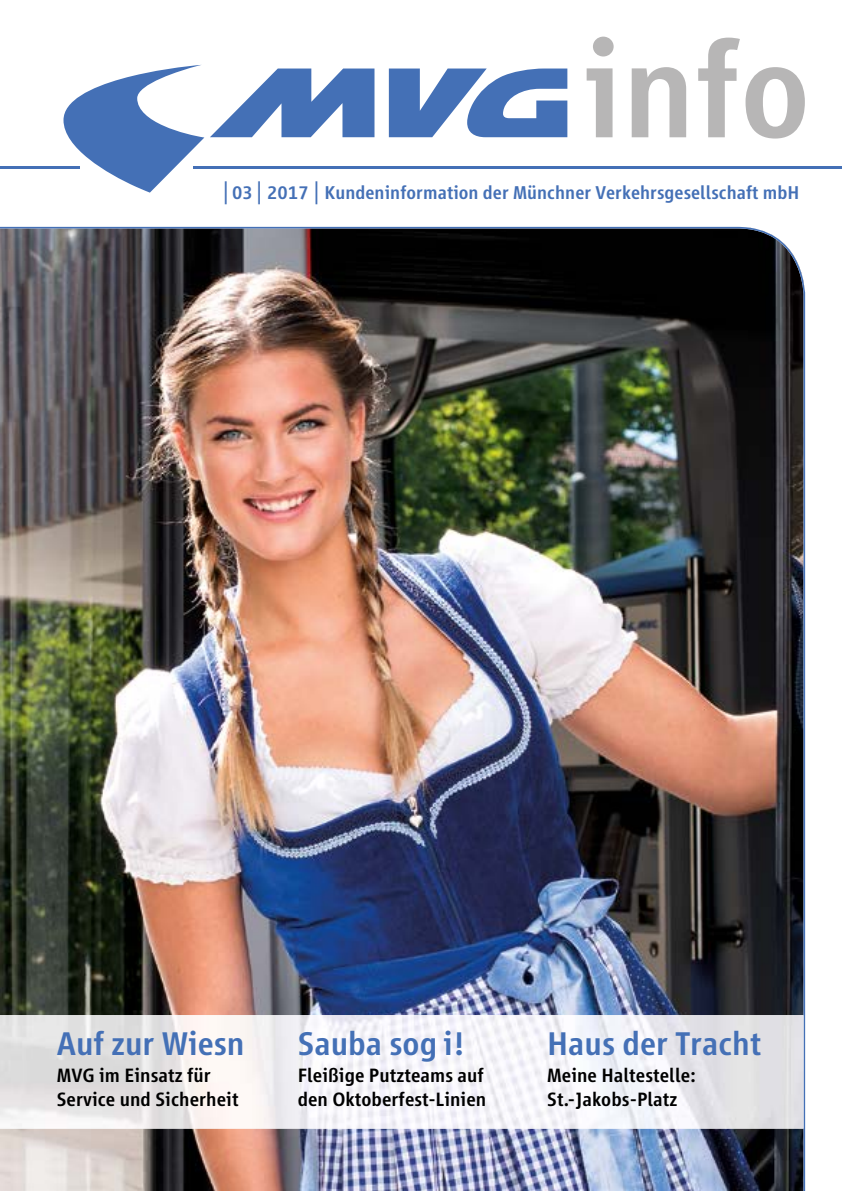
<style>
.page{position:relative;width:842px;height:1191px;background:#fff}
.page>*{position:absolute;margin:0;border:0;box-sizing:border-box;transform-origin:0 0}
.t1{font:500 140px "Vialog LT";color:#b7b6b6}
.t2{font:500 34px "Vialog LT";color:#4470b6}
.t3{font:500 20px/24px "Vialog LT";letter-spacing:.005em;color:#000}
.t4{font:500 19.2px "Vialog LT";letter-spacing:.005em;color:#4470b6}
.s1{font-size:30.6px}
</style>
<div class="page">
<img style="left:0;top:227px;width:805px;height:964px">
<img style="left:0;top:1015px;width:803px;height:113px">
<svg style="left:803px;top:1015px;width:1px;height:113px"></svg>
<hr style="left:193px;top:166px;width:649px;height:2px;background:#4470b6">
<hr style="left:0;top:166px;width:79px;height:2px;background:#4470b6">
<svg style="left:63px;top:65px;width:141px;height:128px"></svg>
<svg style="left:210px;top:69px;width:164px;height:68px"></svg>
<svg style="left:389px;top:68px;width:178px;height:69px"></svg>
<h1 class="t1" style="left:583px;top:14px;width:229px">info</h1>
<p class="t4" style="left:223px;top:182px;width:577px"><span class="s1">|</span> 03 <span class="s1">|</span> 2017 <span class="s1">|</span> Kundeninformation der Münchner Verkehrsgesellschaft mbH</p>
<h2 class="t2" style="left:57px;top:1025px;width:190px">Auf zur Wiesn</h2>
<p class="t3" style="left:57px;top:1063px;width:183px">MVG im Einsatz für<br>Service und Sicherheit</p>
<h2 class="t2" style="left:298px;top:1025px;width:168px">Sauba sog i!</h2>
<p class="t3" style="left:298px;top:1063px;width:190px">Fleißige Putzteams auf den Oktoberfest-Linien</p>
<h2 class="t2" style="left:547px;top:1025px;width:216px">Haus der Tracht</h2>
<p class="t3" style="left:547px;top:1063px;width:150px">Meine Haltestelle:<br>St.-Jakobs-Platz</p>
</div>
